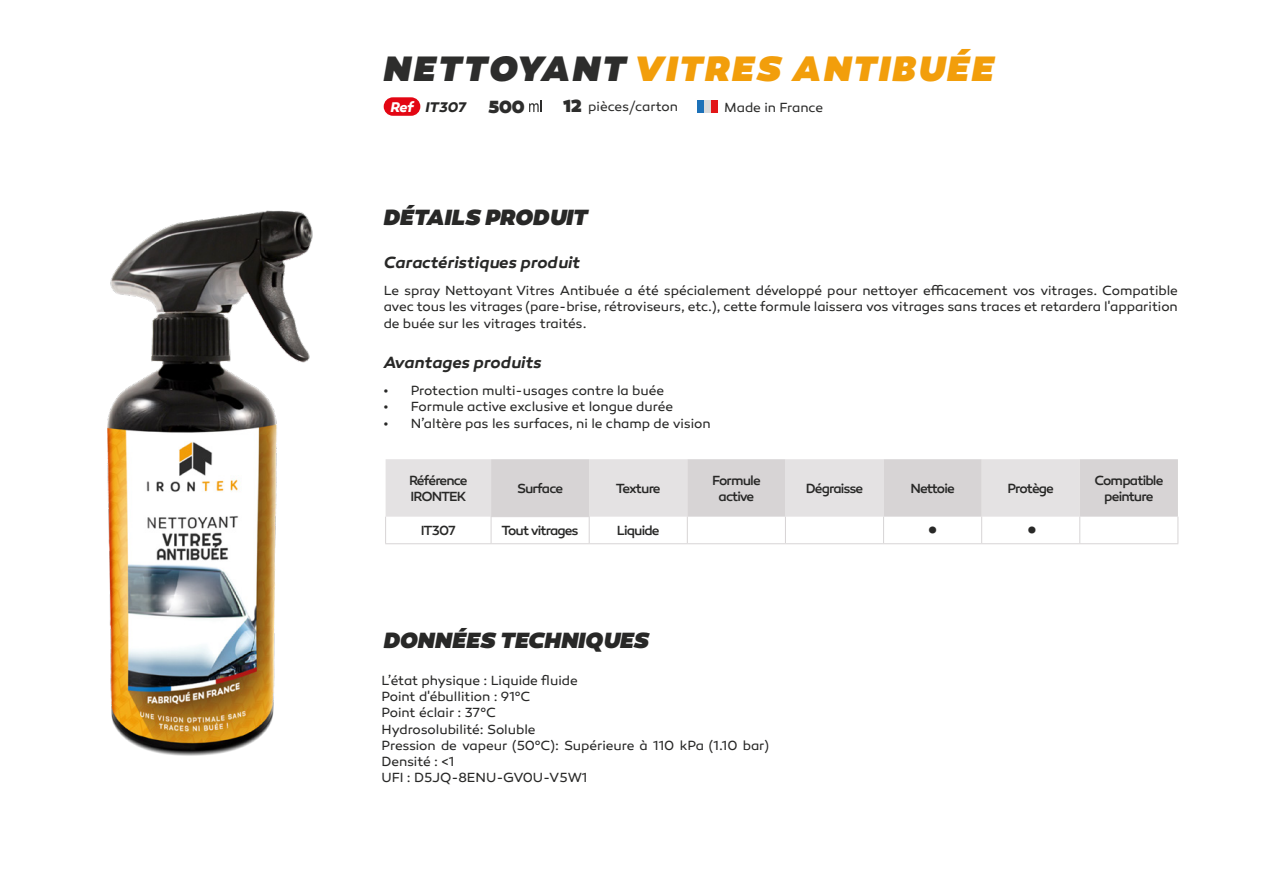
<style>
.page{position:relative;width:1263px;height:893px;background:#fff}
.page>*{position:absolute;margin:0;border:0;box-sizing:border-box;transform-origin:0 0}
.t1{font:italic 900 36px "Canaro";letter-spacing:.07em;color:#f29e0b}
.t2{font:500 27px "Canaro";color:#282827}
.t3{font:italic 900 22.5px "Canaro";letter-spacing:.01em;color:#282827}
.t4{font:italic 600 16.5px "Canaro";letter-spacing:-.005em;color:#282827}
.t5{font:italic 700 14.25px "Canaro";letter-spacing:-.005em;color:#282827}
.t6{font:13.5px/16.2px "Canaro";letter-spacing:-.005em;color:#282827}
.t7{font:500 13.5px/16.2px "Canaro";letter-spacing:-.065em;color:#282827;text-align:center}
.t8{font:13.5px "Canaro";letter-spacing:-.005em;color:#2d2d2c}
.s1{color:#2d2d2c}
.s2{color:#fff}
.s3{font-weight:900;font-style:normal;font-size:18px;color:#2d2d2c}
.s4{font-weight:900;font-size:18px}
</style>
<div class="page">
<hr style="left:385px;top:543px;width:106px;height:1px;background:#d7d4d5">
<svg style="left:385px;top:459px;width:793px;height:84px"></svg>
<hr style="left:491px;top:543px;width:98px;height:1px;background:#d7d4d5">
<hr style="left:589px;top:543px;width:98px;height:1px;background:#d7d4d5">
<hr style="left:687px;top:543px;width:98px;height:1px;background:#d7d4d5">
<hr style="left:785px;top:543px;width:98px;height:1px;background:#d7d4d5">
<hr style="left:883px;top:543px;width:99px;height:1px;background:#d7d4d5">
<hr style="left:982px;top:543px;width:98px;height:1px;background:#d7d4d5">
<hr style="left:1080px;top:543px;width:98px;height:1px;background:#d7d4d5">
<img style="left:107px;top:210px;width:206px;height:546px">
<div style="left:384px;top:97px;width:36px;height:19px;background:#e30613;border-radius:9px"></div>
<svg style="left:529px;top:100px;width:12px;height:12px"></svg>
<div style="left:697px;top:100px;width:7px;height:13px;background:#1d71b8"></div>
<div style="left:704px;top:100px;width:7px;height:13px;background:#dadada"></div>
<div style="left:711px;top:100px;width:7px;height:13px;background:#e21618"></div>
<h1 class="t1" style="left:384px;top:45px;width:612px"><span class="s1">NETTOYANT</span> VITRES ANTIBUÉE</h1>
<p class="t5" style="left:390px;top:98px;width:136px"><span class="s2">Ref</span> IT307 <span class="s3">500</span></p>
<p class="t8" style="left:563px;top:98px;width:116px"><span class="s4">12</span> pièces/carton</p>
<p class="t8" style="left:724px;top:99px;width:100px">Made in France</p>
<h3 class="t3" style="left:384px;top:203px;width:206px">DÉTAILS PRODUIT</h3>
<p class="t4" style="left:384px;top:253px;width:198px">Caractéristiques produit</p>
<p class="t6" style="left:384px;top:283px;width:796px;text-align:justify">Le spray Nettoyant Vitres Antibuée a été spécialement développé pour nettoyer efficacement vos vitrages. Compatible avec tous les vitrages (pare-brise, rétroviseurs, etc.), cette formule laissera vos vitrages sans traces et retardera l'apparition de buée sur les vitrages traités.</p>
<p class="t4" style="left:384px;top:352px;width:160px">Avantages produits</p>
<p class="t6" style="left:384px;top:383px;width:282px">• Protection multi-usages contre la buée</p>
<p class="t6" style="left:384px;top:399px;width:291px">• Formule active exclusive et longue durée</p>
<p class="t6" style="left:384px;top:415px;width:328px">• N’altère pas les surfaces, ni le champ de vision</p>
<p class="t7" style="left:409px;top:472px;width:60px;text-align:left">Référence<br>IRONTEK</p>
<p class="t7" style="left:517px;top:480px;width:47px">Surface</p>
<p class="t7" style="left:616px;top:480px;width:46px">Texture</p>
<p class="t7" style="left:712px;top:472px;width:50px">Formule active</p>
<p class="t7" style="left:806px;top:480px;width:59px">Dégraisse</p>
<p class="t7" style="left:910px;top:480px;width:46px">Nettoie</p>
<p class="t7" style="left:1007px;top:480px;width:48px">Protège</p>
<p class="t7" style="left:1094px;top:472px;width:71px">Compatible peinture</p>
<p class="t7" style="left:421px;top:523px;width:36px">IT307</p>
<p class="t7" style="left:501px;top:523px;width:79px">Tout vitrages</p>
<p class="t7" style="left:617px;top:523px;width:44px">Liquide</p>
<h2 class="t2" style="left:928px;top:513px;width:11px">•</h2>
<h2 class="t2" style="left:1027px;top:513px;width:11px">•</h2>
<h3 class="t3" style="left:384px;top:625px;width:267px">DONNÉES TECHNIQUES</h3>
<p class="t6" style="left:382px;top:672px;width:389px">L’état physique : Liquide fluide<br>Point d'ébullition : 91°C<br>Point éclair : 37°C<br>Hydrosolubilité: Soluble<br>Pression de vapeur (50°C): Supérieure à 110 kPa (1.10 bar)<br>Densité : &lt;1<br>UFI : D5JQ-8ENU-GV0U-V5W1</p>
</div>
